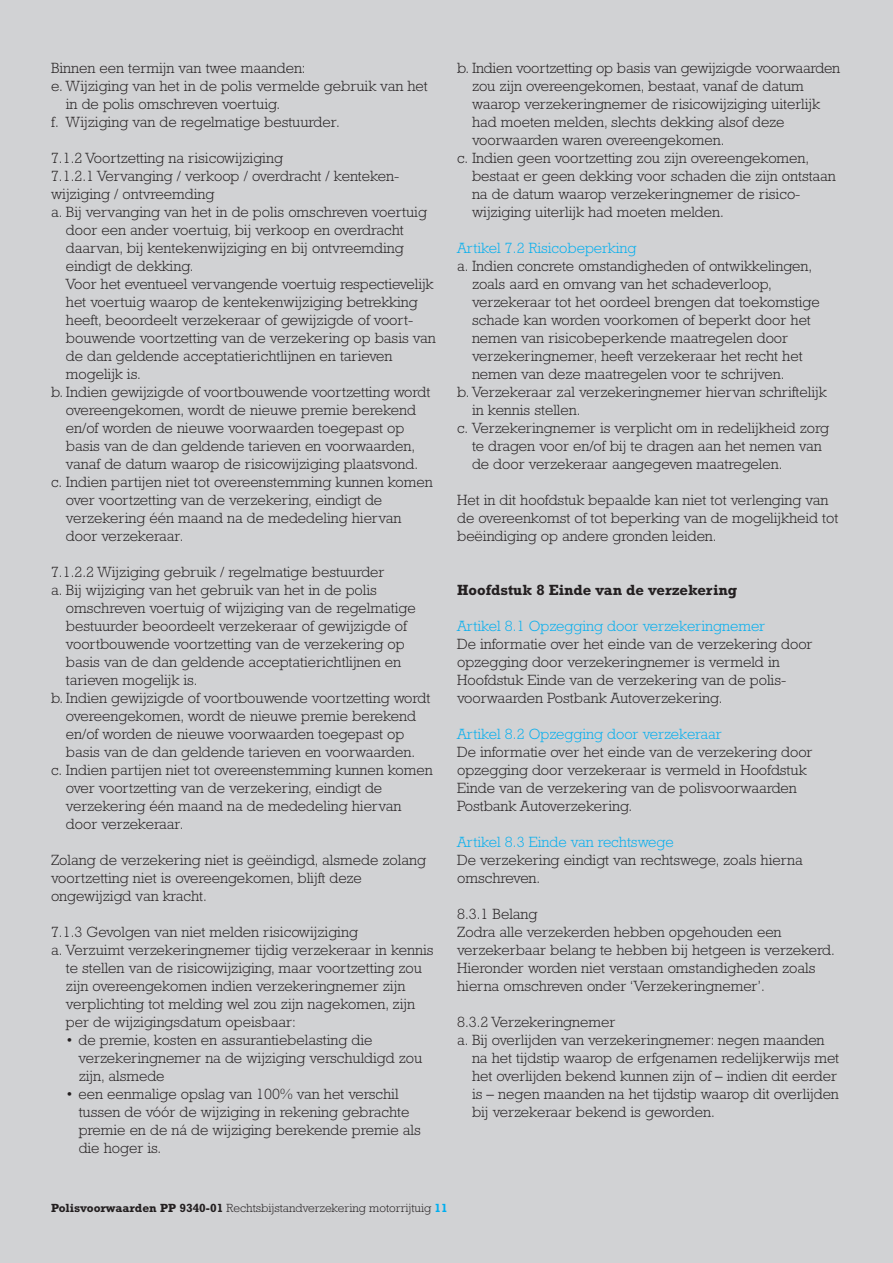
<style>
.page{position:relative;width:893px;height:1263px;background:#d1d2d4}
.page>*{position:absolute;margin:0;border:0;box-sizing:border-box;transform-origin:0 0}
.t1{font:300 15px/18px "Rockwell Std";color:#231f20}
.t2{font:300 15px "Rockwell Std";color:#00aeef}
.t3{font:700 15px "Rockwell Std";color:#231f20}
.t4{font:300 12px "Rockwell Std";color:#231f20}
.s1{font-weight:700}
.s2{font-weight:700;color:#00aeef}
</style>
<div class="page">
<p class="t1" style="left:51px;top:59px;width:256px">Binnen een termijn van twee maanden:</p>
<p class="t1" style="left:51px;top:77px;width:378px">e. Wijziging van het in de polis vermelde gebruik van het</p>
<p class="t1" style="left:66px;top:95px;width:216px">in de polis omschreven voertuig.</p>
<p class="t1" style="left:51px;top:113px;width:290px">f. Wijziging van de regelmatige bestuurder.</p>
<p class="t1" style="left:51px;top:149px;width:233px">7.1.2 Voortzetting na risicowijziging</p>
<p class="t1" style="left:51px;top:167px;width:349px">7.1.2.1 Vervanging / verkoop / overdracht / kenteken-</p>
<p class="t1" style="left:51px;top:185px;width:165px">wijziging / ontvreemding</p>
<p class="t1" style="left:51px;top:203px;width:377px">a. Bij vervanging van het in de polis omschreven voertuig</p>
<p class="t1" style="left:66px;top:221px;width:339px">door een ander voertuig, bij verkoop en overdracht</p>
<p class="t1" style="left:66px;top:239px;width:339px">daarvan, bij kentekenwijziging en bij ontvreemding</p>
<p class="t1" style="left:66px;top:257px;width:129px">eindigt de dekking.</p>
<p class="t1" style="left:66px;top:275px;width:369px">Voor het eventueel vervangende voertuig respectievelijk</p>
<p class="t1" style="left:66px;top:293px;width:353px">het voertuig waarop de kentekenwijziging betrekking</p>
<p class="t1" style="left:66px;top:311px;width:349px">heeft, beoordeelt verzekeraar of gewijzigde of voort-</p>
<p class="t1" style="left:66px;top:329px;width:371px">bouwende voortzetting van de verzekering op basis van</p>
<p class="t1" style="left:66px;top:347px;width:328px">de dan geldende acceptatierichtlijnen en tarieven</p>
<p class="t1" style="left:66px;top:365px;width:76px">mogelijk is.</p>
<p class="t1" style="left:51px;top:383px;width:381px">b. Indien gewijzigde of voortbouwende voortzetting wordt</p>
<p class="t1" style="left:66px;top:401px;width:352px">overeengekomen, wordt de nieuwe premie berekend</p>
<p class="t1" style="left:66px;top:419px;width:340px">en/of worden de nieuwe voorwaarden toegepast op</p>
<p class="t1" style="left:66px;top:437px;width:351px">basis van de dan geldende tarieven en voorwaarden,</p>
<p class="t1" style="left:66px;top:455px;width:354px">vanaf de datum waarop de risicowijziging plaatsvond.</p>
<p class="t1" style="left:51px;top:473px;width:383px">c. Indien partijen niet tot overeenstemming kunnen komen</p>
<p class="t1" style="left:66px;top:491px;width:318px">over voortzetting van de verzekering, eindigt de</p>
<p class="t1" style="left:66px;top:509px;width:337px">verzekering één maand na de mededeling hiervan</p>
<p class="t1" style="left:66px;top:527px;width:119px">door verzekeraar.</p>
<p class="t1" style="left:51px;top:563px;width:335px">7.1.2.2 Wijziging gebruik / regelmatige bestuurder</p>
<p class="t1" style="left:51px;top:581px;width:327px">a. Bij wijziging van het gebruik van het in de polis</p>
<p class="t1" style="left:66px;top:599px;width:351px">omschreven voertuig of wijziging van de regelmatige</p>
<p class="t1" style="left:66px;top:617px;width:342px">bestuurder beoordeelt verzekeraar of gewijzigde of</p>
<p class="t1" style="left:66px;top:635px;width:340px">voortbouwende voortzetting van de verzekering op</p>
<p class="t1" style="left:66px;top:653px;width:337px">basis van de dan geldende acceptatierichtlijnen en</p>
<p class="t1" style="left:66px;top:671px;width:133px">tarieven mogelijk is.</p>
<p class="t1" style="left:51px;top:689px;width:381px">b. Indien gewijzigde of voortbouwende voortzetting wordt</p>
<p class="t1" style="left:66px;top:707px;width:352px">overeengekomen, wordt de nieuwe premie berekend</p>
<p class="t1" style="left:66px;top:725px;width:340px">en/of worden de nieuwe voorwaarden toegepast op</p>
<p class="t1" style="left:66px;top:743px;width:351px">basis van de dan geldende tarieven en voorwaarden.</p>
<p class="t1" style="left:51px;top:761px;width:383px">c. Indien partijen niet tot overeenstemming kunnen komen</p>
<p class="t1" style="left:66px;top:779px;width:318px">over voortzetting van de verzekering, eindigt de</p>
<p class="t1" style="left:66px;top:797px;width:337px">verzekering één maand na de mededeling hiervan</p>
<p class="t1" style="left:66px;top:815px;width:119px">door verzekeraar.</p>
<p class="t1" style="left:51px;top:851px;width:376px">Zolang de verzekering niet is geëindigd, alsmede zolang voortzetting niet is overeengekomen, blijft deze ongewijzigd van kracht.</p>
<p class="t1" style="left:51px;top:923px;width:308px">7.1.3 Gevolgen van niet melden risicowijziging</p>
<p class="t1" style="left:51px;top:941px;width:384px">a. Verzuimt verzekeringnemer tijdig verzekeraar in kennis</p>
<p class="t1" style="left:66px;top:959px;width:357px">te stellen van de risicowijziging, maar voortzetting zou</p>
<p class="t1" style="left:66px;top:977px;width:341px">zijn overeengekomen indien verzekeringnemer zijn</p>
<p class="t1" style="left:66px;top:995px;width:351px">verplichting tot melding wel zou zijn nagekomen, zijn</p>
<p class="t1" style="left:66px;top:1013px;width:231px">per de wijzigingsdatum opeisbaar:</p>
<p class="t1" style="left:79px;top:1031px;width:345px;text-indent:-13px">• de premie, kosten en assurantiebelasting die verzekering-nemer na de wijziging verschuldigd zou zijn, alsmede</p>
<p class="t1" style="left:79px;top:1085px;width:344px;text-indent:-13px">• een eenmalige opslag van 100% van het verschil tussen de vóór de wijziging in rekening gebrachte premie en de ná de wijziging berekende premie als die hoger is.</p>
<p class="t1" style="left:457px;top:59px;width:385px">b. Indien voortzetting op basis van gewijzigde voorwaarden</p>
<p class="t1" style="left:472px;top:77px;width:333px">zou zijn overeengekomen, bestaat, vanaf de datum</p>
<p class="t1" style="left:472px;top:95px;width:350px">waarop verzekeringnemer de risicowijziging uiterlijk</p>
<p class="t1" style="left:472px;top:113px;width:314px">had moeten melden, slechts dekking alsof deze</p>
<p class="t1" style="left:472px;top:131px;width:254px">voorwaarden waren overeengekomen.</p>
<p class="t1" style="left:457px;top:149px;width:354px">c. Indien geen voortzetting zou zijn overeengekomen,</p>
<p class="t1" style="left:472px;top:167px;width:365px">bestaat er geen dekking voor schaden die zijn ontstaan</p>
<p class="t1" style="left:472px;top:185px;width:329px">na de datum waarop verzekeringnemer de risico-</p>
<p class="t1" style="left:472px;top:203px;width:253px">wijziging uiterlijk had moeten melden.</p>
<p class="t2" style="left:457px;top:240px;width:181px">Artikel 7.2 Risicobeperking</p>
<p class="t1" style="left:457px;top:257px;width:357px">a. Indien concrete omstandigheden of ontwikkelingen,</p>
<p class="t1" style="left:472px;top:275px;width:301px">zoals aard en omvang van het schadeverloop,</p>
<p class="t1" style="left:472px;top:293px;width:349px">verzekeraar tot het oordeel brengen dat toekomstige</p>
<p class="t1" style="left:472px;top:311px;width:340px">schade kan worden voorkomen of beperkt door het</p>
<p class="t1" style="left:472px;top:329px;width:318px">nemen van risicobeperkende maatregelen door</p>
<p class="t1" style="left:472px;top:347px;width:332px">verzekeringnemer, heeft verzekeraar het recht het</p>
<p class="t1" style="left:472px;top:365px;width:314px">nemen van deze maatregelen voor te schrijven.</p>
<p class="t1" style="left:457px;top:383px;width:371px">b. Verzekeraar zal verzekeringnemer hiervan schriftelijk</p>
<p class="t1" style="left:472px;top:401px;width:110px">in kennis stellen.</p>
<p class="t1" style="left:457px;top:419px;width:373px">c. Verzekeringnemer is verplicht om in redelijkheid zorg</p>
<p class="t1" style="left:472px;top:437px;width:351px">te dragen voor en/of bij te dragen aan het nemen van</p>
<p class="t1" style="left:472px;top:455px;width:312px">de door verzekeraar aangegeven maatregelen.</p>
<p class="t1" style="left:457px;top:491px;width:383px">Het in dit hoofdstuk bepaalde kan niet tot verlenging van de overeenkomst of tot beperking van de mogelijkheid tot beëindiging op andere gronden leiden.</p>
<p class="t3" style="left:457px;top:581px;width:281px">Hoofdstuk 8 Einde van de verzekering</p>
<p class="t2" style="left:457px;top:618px;width:310px">Artikel 8.1 Opzegging door verzekeringnemer</p>
<p class="t1" style="left:457px;top:635px;width:357px">De informatie over het einde van de verzekering door opzegging door verzekeringnemer is vermeld in Hoofdstuk Einde van de verzekering van de polis&shy;voorwaarden Postbank Autoverzekering.</p>
<p class="t2" style="left:457px;top:726px;width:266px">Artikel 8.2 Opzegging door verzekeraar</p>
<p class="t1" style="left:457px;top:743px;width:357px">De informatie over het einde van de verzekering door opzegging door verzekeraar is vermeld in Hoofdstuk Einde van de verzekering van de polisvoorwaarden Postbank Autoverzekering.</p>
<p class="t2" style="left:457px;top:834px;width:218px">Artikel 8.3 Einde van rechtswege</p>
<p class="t1" style="left:457px;top:851px;width:347px">De verzekering eindigt van rechtswege, zoals hierna omschreven.</p>
<p class="t1" style="left:457px;top:905px;width:379px">8.3.1 Belang<br>Zodra alle verzekerden hebben opgehouden een verzekerbaar belang te hebben bij hetgeen is verzekerd.<br>Hieronder worden niet verstaan omstandigheden zoals hierna omschreven onder ‘Verzekeringnemer’.</p>
<p class="t1" style="left:457px;top:1013px;width:160px">8.3.2 Verzekeringnemer</p>
<p class="t1" style="left:457px;top:1031px;width:369px">a. Bij overlijden van verzekeringnemer: negen maanden</p>
<p class="t1" style="left:472px;top:1049px;width:369px">na het tijdstip waarop de erfgenamen redelijkerwijs met</p>
<p class="t1" style="left:472px;top:1067px;width:366px">het overlijden bekend kunnen zijn of – indien dit eerder</p>
<p class="t1" style="left:472px;top:1085px;width:368px">is – negen maanden na het tijdstip waarop dit overlijden</p>
<p class="t1" style="left:472px;top:1103px;width:244px">bij verzekeraar bekend is geworden.</p>
<p class="t4" style="left:51px;top:1201px;width:398px"><span class="s1">Polisvoorwaarden PP 9340-01</span> Rechtsbijstandverzekering motorrijtuig <span class="s2">11</span></p>
</div>
